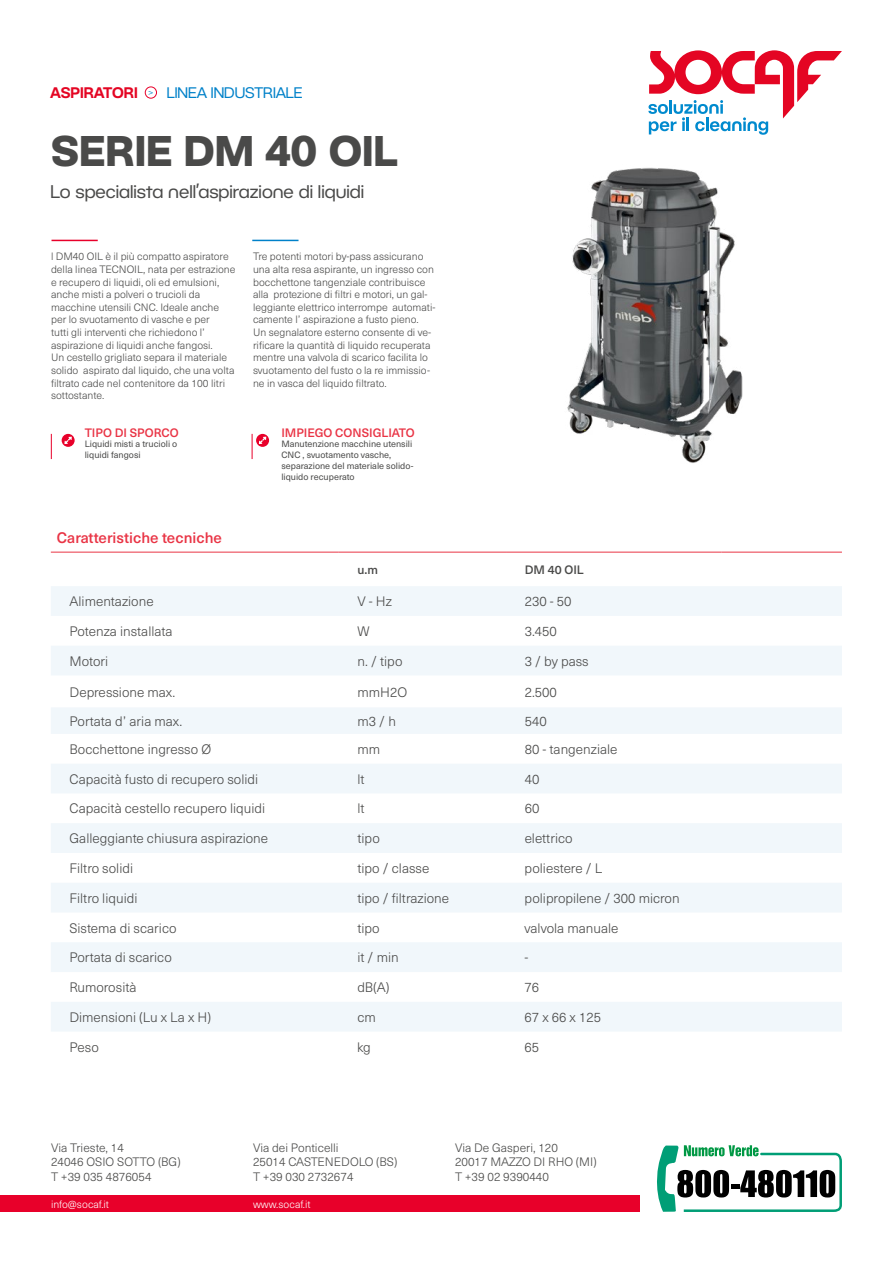
<style>
.page{position:relative;width:893px;height:1263px;background:#fff}
.page>*{position:absolute;margin:0;border:0;box-sizing:border-box;transform-origin:0 0}
.t1{font:700 42px "BC Novatica CYR";color:#4a4a49}
.t2{font:18px "BC Novatica CYR";color:#4a4a49}
.t3{font:15px "BC Novatica CYR";color:#0081c9}
.t4{font:500 15px "Neue Haas Unica W1 G";color:#e93445}
.t5{font:300 13.5px "Neue Haas Unica W1 G";color:#4a4a49}
.t6{font:300 12px/14.4px "Neue Haas Unica W1 G";color:#4a4a49}
.t7{font:500 12px "Neue Haas Unica W1 G";color:#e93445}
.t8{font:500 12px "Neue Haas Unica W1 G";color:#4a4a49}
.t9{font:300 10.5px/12.6px "Neue Haas Unica W1 G";color:#4a4a49}
.t10{font:300 10.5px "Neue Haas Unica W1 G";color:#fff}
.t11{font:9px/10.8px "Neue Haas Unica W1 G";color:#4a4a49}
.s1{font-weight:600;color:#e40523}
.s2{font-weight:300;font-size:9px}
</style>
<div class="page">
<svg style="left:648px;top:50px;width:194px;height:85px"></svg>
<div style="left:0;top:1195px;width:640px;height:17px;background:#e8002a"></div>
<img style="left:567px;top:167px;width:176px;height:296px">
<hr style="left:52px;top:240px;width:46px;height:1px;background:#e8002a">
<hr style="left:252px;top:240px;width:47px;height:1px;background:#0081c9">
<svg style="left:51px;top:434px;width:1px;height:25px"></svg>
<svg style="left:62px;top:434px;width:13px;height:13px"></svg>
<svg style="left:252px;top:434px;width:17px;height:25px"></svg>
<svg style="left:657px;top:1145px;width:185px;height:67px"></svg>
<svg style="left:51px;top:586px;width:791px;height:445px;fill:#f1f7fb"></svg>
<hr style="left:51px;top:552px;width:288px;height:1px;background:#e93445">
<hr style="left:339px;top:552px;width:167px;height:1px;background:#e93445">
<hr style="left:506px;top:552px;width:215px;height:1px;background:#e93445">
<hr style="left:721px;top:552px;width:121px;height:1px;background:#e93445">
<div style="left:145px;top:87px;width:12px;height:11px;border:1px solid #e8002a;border-radius:50%"></div>
<h3 class="t3" style="left:50px;top:83px;width:254px"><span class="s1">ASPIRATORI</span> <span class="s2">&gt;</span> LINEA INDUSTRIALE</h3>
<h1 class="t1" style="left:51px;top:124px;width:348px">SERIE DM 40 OIL</h1>
<h2 class="t2" style="left:50px;top:181px;width:315px">Lo specialista nell’aspirazione di liquidi</h2>
<p class="t9" style="left:51px;top:250px;width:186px">l DM40 OIL è il più compatto aspiratore della linea TECNOIL, nata per estrazione e recupero di liquidi, oli ed emulsioni, anche misti a polveri o trucioli da macchine utensili CNC. Ideale anche per lo svuotamento di vasche e per<br>tutti gli interventi che richiedono l’ aspirazione di liquidi anche fangosi.<br>Un cestello grigliato separa il materiale solido aspirato dal liquido, che una volta filtrato cade nel contenitore da 100 litri sottostante.</p>
<p class="t7" style="left:85px;top:423px;width:95px">TIPO DI SPORCO</p>
<p class="t11" style="left:85px;top:438px;width:94px">Liquidi misti a trucioli o liquidi fangosi</p>
<p class="t9" style="left:253px;top:250px;width:184px">Tre potenti motori by-pass assicurano una alta resa aspirante, un ingresso con bocchettone tangenziale contribuisce alla protezione di filtri e motori, un gal&shy;leggiante elettrico interrompe automati&shy;camente l’ aspirazione a fusto pieno.<br>Un segnalatore esterno consente di ve&shy;rificare la quantità di liquido recuperata mentre una valvola di scarico facilita lo svuotamento del fusto o la re immissio&shy;ne in vasca del liquido filtrato.</p>
<p class="t7" style="left:281px;top:423px;width:135px">IMPIEGO CONSIGLIATO</p>
<p class="t11" style="left:281px;top:438px;width:134px">Manutenzione macchine utensili<br>CNC , svuotamento vasche, separazione del materiale solido&shy;liquido recuperato</p>
<h3 class="t4" style="left:57px;top:526px;width:167px">Caratteristiche tecniche</h3>
<p class="t8" style="left:357px;top:560px;width:22px">u.m</p>
<p class="t8" style="left:525px;top:560px;width:60px">DM 40 OIL</p>
<p class="t5" style="left:70px;top:592px;width:86px">Alimentazione</p>
<p class="t5" style="left:357px;top:592px;width:36px">V - Hz</p>
<p class="t5" style="left:525px;top:592px;width:48px">230 - 50</p>
<p class="t5" style="left:70px;top:621px;width:105px">Potenza installata</p>
<p class="t5" style="left:357px;top:621px;width:14px">W</p>
<p class="t5" style="left:525px;top:621px;width:34px">3.450</p>
<p class="t5" style="left:70px;top:651px;width:40px">Motori</p>
<p class="t5" style="left:357px;top:651px;width:46px">n. / tipo</p>
<p class="t5" style="left:525px;top:651px;width:65px">3 / by pass</p>
<p class="t5" style="left:70px;top:682px;width:107px">Depressione max.</p>
<p class="t5" style="left:357px;top:682px;width:51px">mmH2O</p>
<p class="t5" style="left:525px;top:682px;width:34px">2.500</p>
<p class="t5" style="left:70px;top:711px;width:114px">Portata d’ aria max.</p>
<p class="t5" style="left:357px;top:711px;width:40px">m3 / h</p>
<p class="t5" style="left:525px;top:711px;width:24px">540</p>
<p class="t5" style="left:70px;top:739px;width:143px">Bocchettone ingresso Ø</p>
<p class="t5" style="left:357px;top:739px;width:24px">mm</p>
<p class="t5" style="left:525px;top:739px;width:94px">80 - tangenziale</p>
<p class="t5" style="left:70px;top:769px;width:190px">Capacità fusto di recupero solidi</p>
<p class="t5" style="left:357px;top:769px;width:9px">lt</p>
<p class="t5" style="left:525px;top:769px;width:16px">40</p>
<p class="t5" style="left:69px;top:799px;width:197px">Capacità cestello recupero liquidi</p>
<p class="t5" style="left:357px;top:799px;width:9px">lt</p>
<p class="t5" style="left:525px;top:799px;width:16px">60</p>
<p class="t5" style="left:69px;top:829px;width:200px">Galleggiante chiusura aspirazione</p>
<p class="t5" style="left:357px;top:829px;width:24px">tipo</p>
<p class="t5" style="left:525px;top:829px;width:50px">elettrico</p>
<p class="t5" style="left:69px;top:858px;width:65px">Filtro solidi</p>
<p class="t5" style="left:357px;top:858px;width:74px">tipo / classe</p>
<p class="t5" style="left:525px;top:858px;width:79px">poliestere / L</p>
<p class="t5" style="left:69px;top:888px;width:69px">Filtro liquidi</p>
<p class="t5" style="left:357px;top:888px;width:93px">tipo / filtrazione</p>
<p class="t5" style="left:525px;top:888px;width:156px">polipropilene / 300 micron</p>
<p class="t5" style="left:69px;top:918px;width:109px">Sistema di scarico</p>
<p class="t5" style="left:357px;top:918px;width:24px">tipo</p>
<p class="t5" style="left:525px;top:918px;width:95px">valvola manuale</p>
<p class="t5" style="left:69px;top:948px;width:104px">Portata di scarico</p>
<p class="t5" style="left:357px;top:948px;width:43px">it / min</p>
<p class="t5" style="left:525px;top:948px;width:5px">-</p>
<p class="t5" style="left:69px;top:977px;width:69px">Rumorosità</p>
<p class="t5" style="left:357px;top:977px;width:34px">dB(A)</p>
<p class="t5" style="left:525px;top:977px;width:16px">76</p>
<p class="t5" style="left:69px;top:1007px;width:143px">Dimensioni (Lu x La x H)</p>
<p class="t5" style="left:357px;top:1007px;width:20px">cm</p>
<p class="t5" style="left:525px;top:1007px;width:78px">67 x 66 x 125</p>
<p class="t5" style="left:69px;top:1037px;width:31px">Peso</p>
<p class="t5" style="left:357px;top:1037px;width:15px">kg</p>
<p class="t5" style="left:525px;top:1037px;width:16px">65</p>
<p class="t6" style="left:253px;top:1140px;width:146px">Via dei Ponticelli<br>25014 CASTENEDOLO (BS)<br>T +39 030 2732674</p>
<p class="t6" style="left:455px;top:1140px;width:143px">Via De Gasperi, 120<br>20017 MAZZO DI RHO (MI)<br>T +39 02 9390440</p>
<p class="t6" style="left:51px;top:1140px;width:131px">Via Trieste, 14<br>24046 OSIO SOTTO (BG)<br>T +39 035 4876054</p>
<p class="t10" style="left:51px;top:1197px;width:60px">info@socaf.it</p>
<p class="t10" style="left:253px;top:1197px;width:59px">www.socaf.it</p>
</div>
